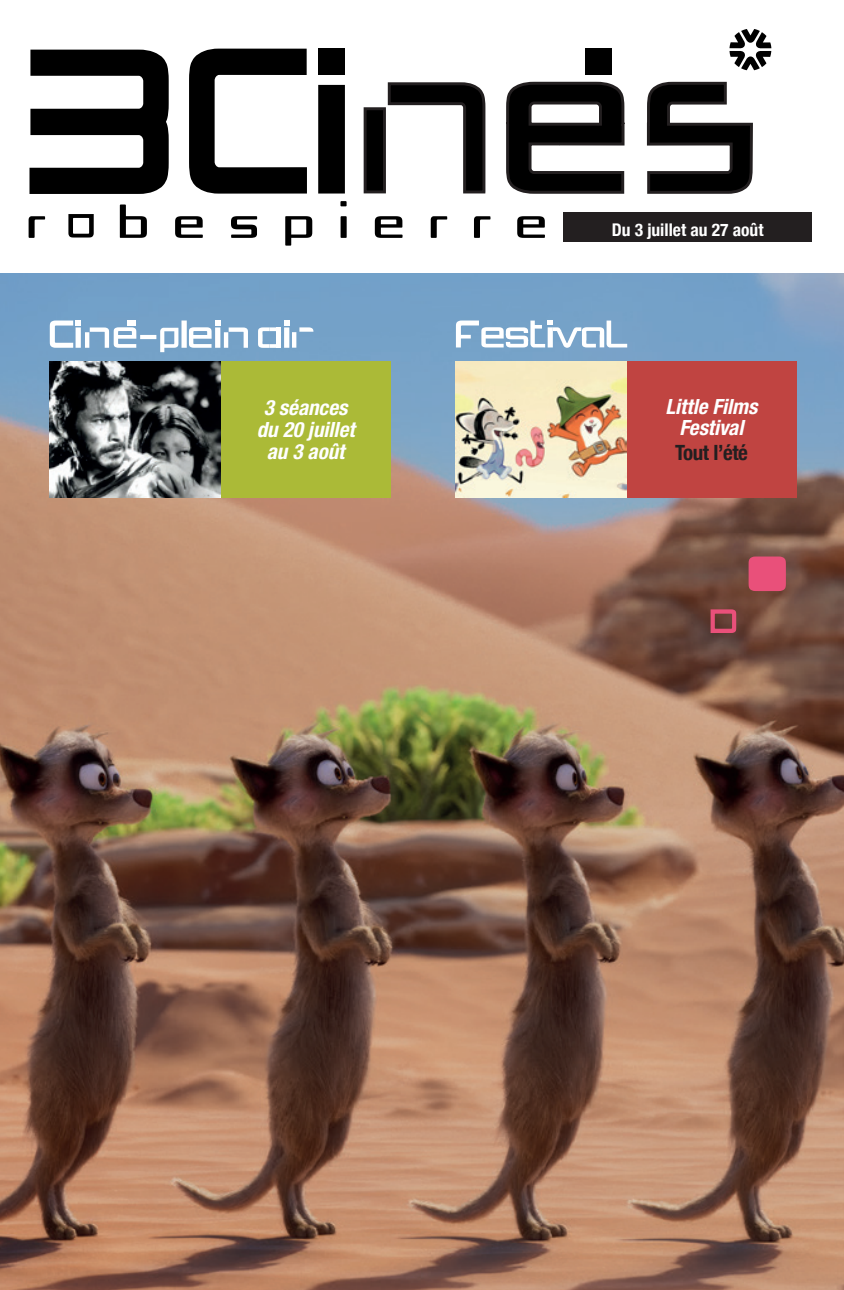
<style>
.page{position:relative;width:844px;height:1290px;background:#fff}
.page>*{position:absolute;margin:0;border:0;box-sizing:border-box;transform-origin:0 0}
.t1{font:italic 700 condensed 21px/21.7px "Helvetica Neue LT Com";color:#fff;text-align:center}
.t2{font:700 condensed 21px "Helvetica Neue";letter-spacing:-.02em;color:#231f20}
.t3{font:700 condensed 17.5px "Helvetica Neue";color:#fff}
</style>
<div class="page">
<img style="left:0;top:273px;width:843px;height:1017px">
<div style="left:318px;top:48px;width:27px;height:27px;background:#000"></div>
<svg style="left:29px;top:50px;width:140px;height:144px"></svg>
<svg style="left:189px;top:49px;width:156px;height:145px"></svg>
<svg style="left:646px;top:81px;width:107px;height:113px"></svg>
<svg style="left:506px;top:81px;width:119px;height:113px"></svg>
<svg style="left:363px;top:82px;width:123px;height:112px"></svg>
<svg style="left:29px;top:201px;width:516px;height:45px"></svg>
<svg style="left:729px;top:29px;width:42px;height:41px"></svg>
<div style="left:585px;top:48px;width:26px;height:27px;background:#000"></div>
<div style="left:563px;top:213px;width:248px;height:29px;background:#231f20"></div>
<svg style="left:748px;top:556px;width:37px;height:35px"></svg>
<svg style="left:710px;top:609px;width:26px;height:24px"></svg>
<img style="left:50px;top:362px;width:171px;height:136px">
<div style="left:221px;top:362px;width:169px;height:136px;background:#abba37"></div>
<svg style="left:456px;top:320px;width:171px;height:28px"></svg>
<img style="left:455px;top:362px;width:171px;height:135px">
<div style="left:626px;top:362px;width:169px;height:136px;background:#c04441"></div>
<svg style="left:258px;top:320px;width:55px;height:28px"></svg>
<hr style="left:276px;top:327px;width:4px;height:21px;background:#fff">
<svg style="left:50px;top:320px;width:198px;height:32px"></svg>
<p class="t3" style="left:611px;top:215px;width:153px">Du 3 juillet au 27 août</p>
<p class="t1" style="left:256px;top:397px;width:99px">3 séances du 20 juillet au 3 août</p>
<p class="t1" style="left:665px;top:396px;width:94px;line-height:21px">Little Films<br>Festival</p>
<p class="t2" style="left:675px;top:435px;width:74px">Tout l’été</p>
</div>
